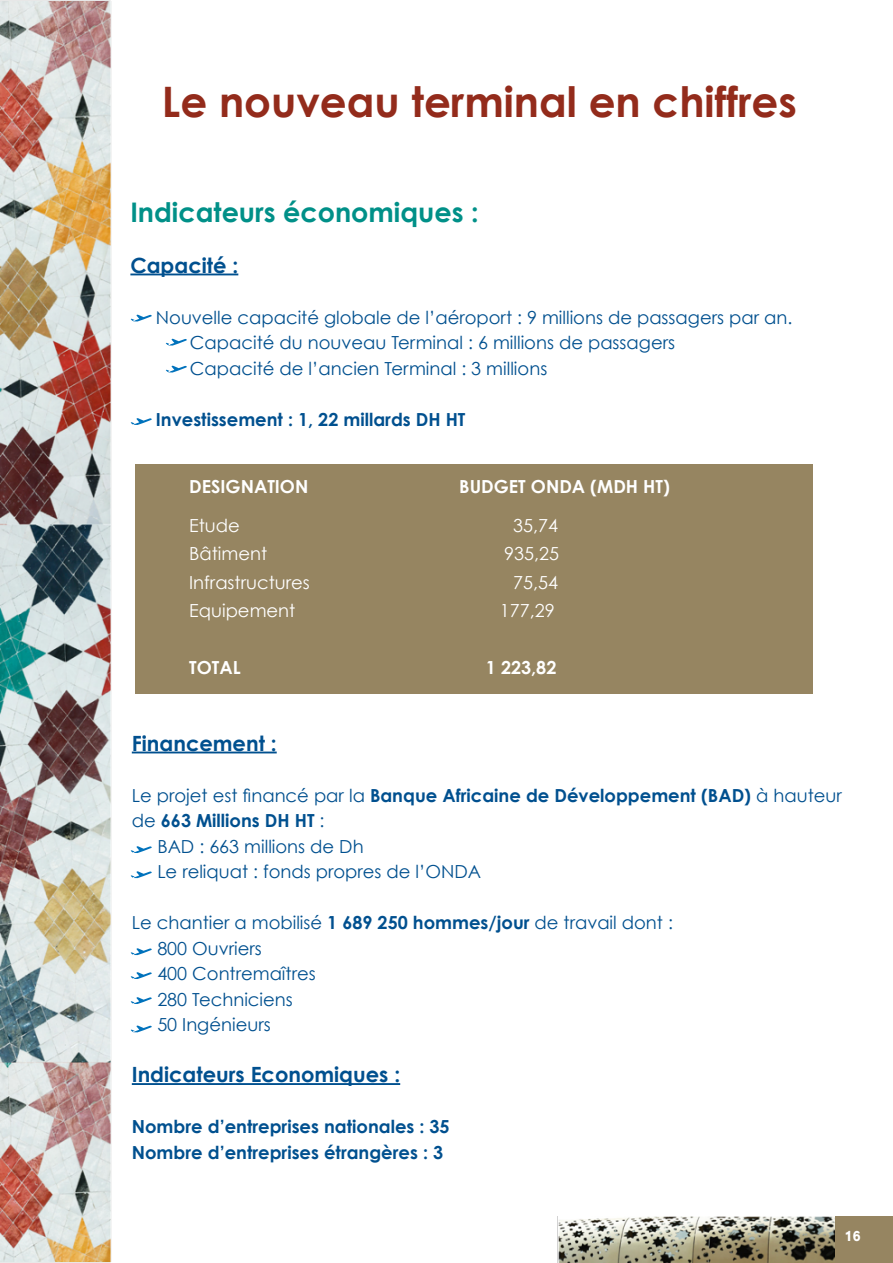
<style>
.page{position:relative;width:893px;height:1263px;background:#fff}
.page>*{position:absolute;margin:0;border:0;box-sizing:border-box;transform-origin:0 0}
.t1{font:700 42px "Century Gothic";color:#932b1b}
.t2{font:700 27px "Century Gothic";color:#009088}
.t3{font:700 21px "Century Gothic";color:#00508f}
.t4{font:700 21px "Win Soft Pro";color:#fff}
.t5{font:18px "Century Gothic";color:#00508f}
.t6{font:700 18px/25.5px "Century Gothic";color:#00508f}
.t7{font:18px "Century Gothic";color:#fff}
.t8{font:700 18px "Century Gothic";color:#fff}
.s1{font-weight:400}
.s2{font-weight:700}
</style>
<div class="page">
<div style="left:135px;top:464px;width:677px;height:229px;background:#968561"></div>
<hr style="left:132px;top:751px;width:145px;height:2px;background:#00508f">
<hr style="left:132px;top:1083px;width:268px;height:2px;background:#00508f">
<img style="left:0;top:1px;width:111px;height:1261px">
<hr style="left:130px;top:273px;width:108px;height:2px;background:#00508f">
<svg style="left:131px;top:314px;width:21px;height:8px"></svg>
<svg style="left:166px;top:338px;width:21px;height:8px"></svg>
<svg style="left:166px;top:365px;width:21px;height:8px"></svg>
<svg style="left:131px;top:418px;width:21px;height:7px"></svg>
<svg style="left:131px;top:846px;width:21px;height:7px"></svg>
<svg style="left:131px;top:871px;width:21px;height:7px"></svg>
<svg style="left:131px;top:948px;width:21px;height:7px"></svg>
<svg style="left:131px;top:997px;width:21px;height:7px"></svg>
<svg style="left:131px;top:1025px;width:21px;height:7px"></svg>
<svg style="left:131px;top:972px;width:21px;height:7px"></svg>
<img style="left:557px;top:1216px;width:278px;height:47px">
<div style="left:835px;top:1216px;width:58px;height:47px;background:#968561"></div>
<p class="t1" style="left:162px;top:75px;width:637px">Le nouveau terminal en chiffres</p>
<p class="t2" style="left:130px;top:195px;width:350px">Indicateurs économiques :</p>
<p class="t3" style="left:130px;top:252px;width:109px">Capacité :</p>
<p class="t5" style="left:156px;top:306px;width:638px">Nouvelle capacité globale de l’aéroport : 9 millions de passagers par an.</p>
<p class="t5" style="left:190px;top:332px;width:487px">Capacité du nouveau Terminal : 6 millions de passagers</p>
<p class="t5" style="left:190px;top:357px;width:359px">Capacité de l’ancien Terminal : 3 millions</p>
<p class="t6" style="left:156px;top:406px;width:311px">Investissement : 1, 22 millards DH HT</p>
<p class="t8" style="left:189px;top:475px;width:121px">DESIGNATION</p>
<p class="t8" style="left:459px;top:475px;width:212px">BUDGET ONDA (MDH HT)</p>
<p class="t7" style="left:189px;top:514px;width:52px">Etude</p>
<p class="t7" style="left:513px;top:514px;width:46px">35,74</p>
<p class="t7" style="left:189px;top:543px;width:79px">Bâtiment</p>
<p class="t7" style="left:504px;top:543px;width:56px">935,25</p>
<p class="t7" style="left:189px;top:571px;width:122px">Infrastructures</p>
<p class="t7" style="left:513px;top:571px;width:46px">75,54</p>
<p class="t7" style="left:189px;top:600px;width:108px">Equipement</p>
<p class="t7" style="left:500px;top:600px;width:56px">177,29</p>
<p class="t8" style="left:189px;top:656px;width:53px">TOTAL</p>
<p class="t8" style="left:486px;top:656px;width:72px">1 223,82</p>
<p class="t3" style="left:132px;top:730px;width:146px">Financement :</p>
<p class="t6" style="left:132px;top:782px;width:712px"><span class="s1">Le projet est financé par la</span> Banque Africaine de Développement (BAD) <span class="s1">à hauteur de</span> 663 Millions DH HT <span class="s1">:</span></p>
<p class="t5" style="left:157px;top:835px;width:208px">BAD : 663 millions de Dh</p>
<p class="t5" style="left:157px;top:861px;width:325px">Le reliquat : fonds propres de l’ONDA</p>
<p class="t5" style="left:132px;top:912px;width:543px">Le chantier a mobilisé <span class="s2">1 689 250 hommes/jour</span> de travail dont :</p>
<p class="t5" style="left:157px;top:937px;width:106px">800 Ouvriers</p>
<p class="t5" style="left:157px;top:963px;width:160px">400 Contremaîtres</p>
<p class="t5" style="left:157px;top:988px;width:137px">280 Techniciens</p>
<p class="t5" style="left:157px;top:1014px;width:115px">50 Ingénieurs</p>
<p class="t3" style="left:132px;top:1061px;width:270px">Indicateurs Economiques :</p>
<p class="t6" style="left:132px;top:1113px;width:319px">Nombre d’entreprises nationales : 35</p>
<p class="t6" style="left:132px;top:1139px;width:313px">Nombre d’entreprises étrangères : 3</p>
<p class="t4" style="left:844px;top:1220px;width:19px">16</p>
</div>
